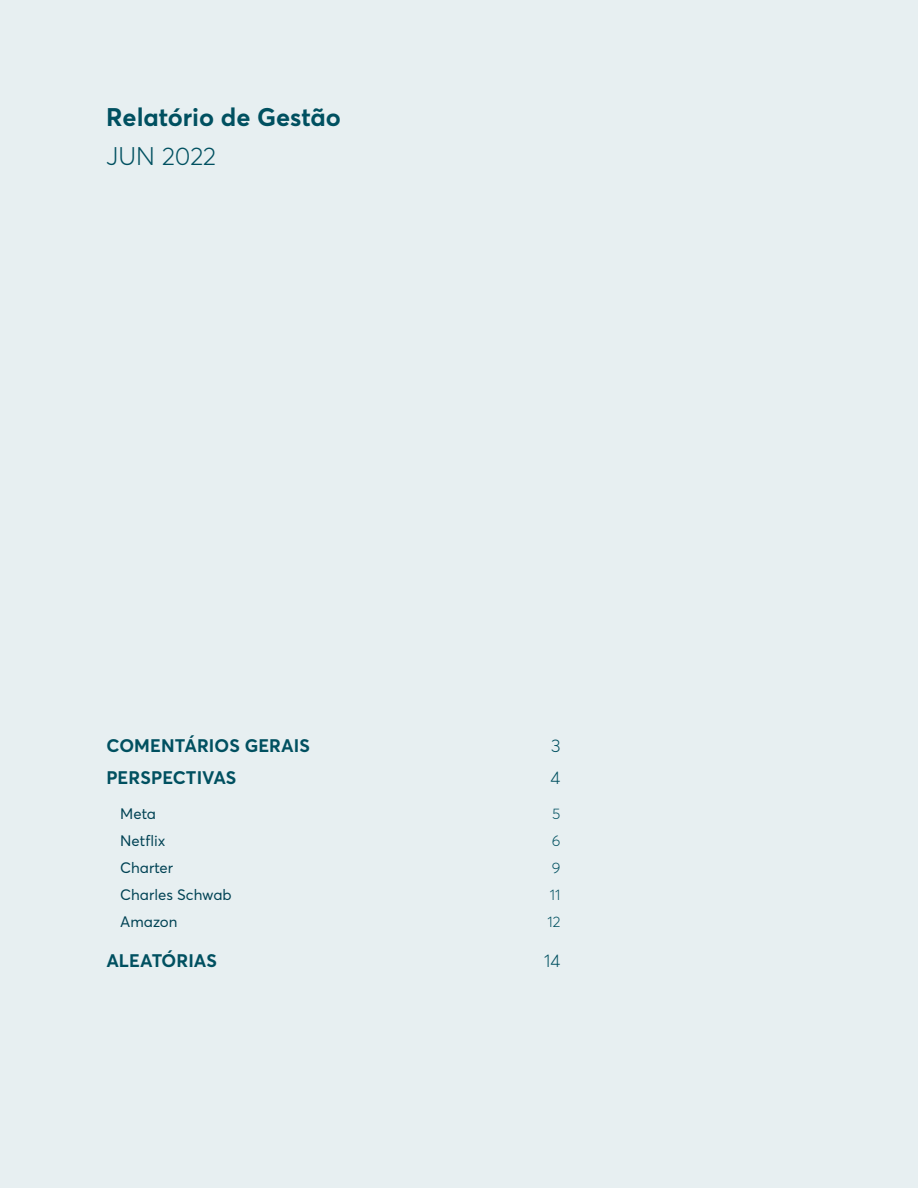
<style>
.page{position:relative;width:918px;height:1188px;background:#e7eff1}
.page>*{position:absolute;margin:0;border:0;box-sizing:border-box;transform-origin:0 0}
.t1{font:700 25.2px "Averta";color:#005060}
.t2{font:300 25.2px "Averta";color:#005060}
.t3{font:700 18px "Averta";letter-spacing:.005em;color:#005060}
.t4{font:300 18px/31.5px "Averta";color:#005060}
.t5{font:15px "Averta";color:#004254}
.t6{font:300 15px/27px "Averta";color:#005060}
</style>
<div class="page">
<p class="t1" style="left:106px;top:101px;width:236px">Relatório de Gestão</p>
<p class="t2" style="left:106px;top:141px;width:111px">JUN 2022</p>
<p class="t3" style="left:106px;top:734px;width:205px">COMENTÁRIOS GERAIS</p>
<p class="t3" style="left:106px;top:766px;width:132px">PERSPECTIVAS</p>
<p class="t5" style="left:120px;top:804px;width:37px">Meta</p>
<p class="t5" style="left:120px;top:831px;width:47px">Netflix</p>
<p class="t5" style="left:120px;top:858px;width:54px">Charter</p>
<p class="t5" style="left:120px;top:885px;width:113px">Charles Schwab</p>
<p class="t5" style="left:120px;top:912px;width:59px">Amazon</p>
<p class="t3" style="left:106px;top:950px;width:112px">ALEATÓRIAS</p>
<p class="t4" style="left:550px;top:730px;width:12px">3<br>4</p>
<p class="t6" style="left:552px;top:800px;width:10px">5</p>
<p class="t6" style="left:552px;top:827px;width:10px">6</p>
<p class="t6" style="left:552px;top:854px;width:10px">9</p>
<p class="t6" style="left:548px;top:881px;width:14px">11<br>12</p>
<p class="t4" style="left:544px;top:945px;width:18px">14</p>
</div>
